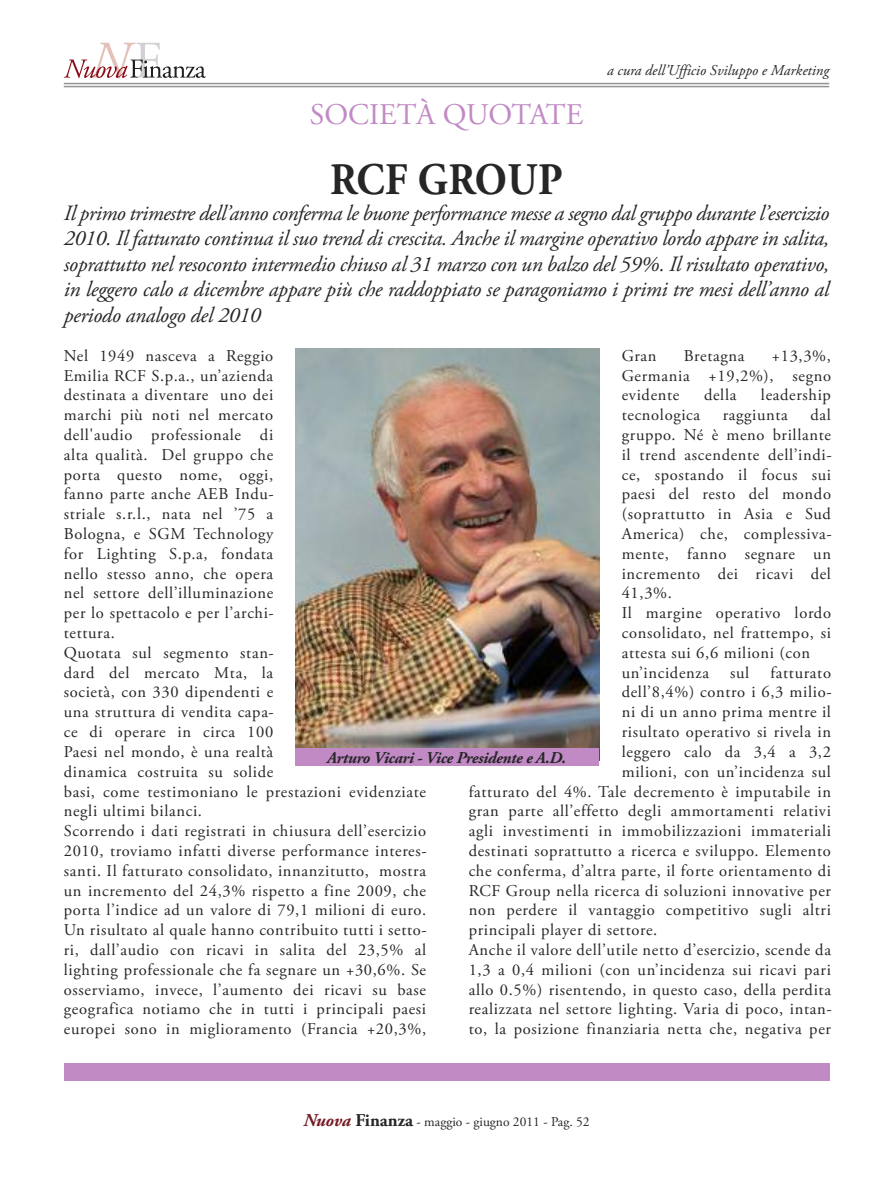
<style>
.page{position:relative;width:893px;height:1191px;background:#fff}
.page>*{position:absolute;margin:0;border:0;box-sizing:border-box;transform-origin:0 0}
.t1{font:700 45px "Adobe Garamond Pro";letter-spacing:.015em;color:#272627;scale:.91 1}
.t2{font:30px "Adobe Garamond Pro";color:#c18ac5}
.t3{font:italic 21.75px/25.5px "Adobe Garamond Pro";letter-spacing:-.015em;color:#272627;text-align:justify}
.t4{font:16.5px/19.8px "Adobe Garamond Pro";letter-spacing:.04em;color:#272627}
.t5{font:italic 700 16.5px "Adobe Garamond Pro";letter-spacing:-.02em;color:#272627}
.t6{font:italic 15px "Adobe Garamond Pro";color:#272627}
.t7{font:13.5px "Adobe Garamond Pro";color:#272627}
.s1{font-weight:700;font-style:italic;font-size:18px;color:#761923}
.s2{font-weight:700;font-size:18px}
</style>
<div class="page">
<hr style="left:64px;top:86px;width:765px;height:1px;background:#939393">
<hr style="left:64px;top:83px;width:765px;height:1px;background:#939393">
<div style="left:65px;top:1063px;width:765px;height:17px;background:#c18ac5"></div>
<svg style="left:64px;top:43px;width:142px;height:36px"></svg>
<img style="left:296px;top:349px;width:303px;height:399px">
<div style="left:296px;top:748px;width:303px;height:17px;background:#c18ac5"></div>
<p class="t6" style="left:607px;top:64px;width:223px">a cura dell’Ufficio Sviluppo e Marketing</p>
<h2 class="t2" style="left:310px;top:102px;width:275px">SOCIETÀ QUOTATE</h2>
<h1 class="t1" style="left:330px;top:162px;width:257px">RCF GROUP</h1>
<p class="t3" style="left:64px;top:202px;width:767px">Il primo trimestre dell’anno conferma le buone performance messe a segno dalgruppo durante l’esercizio 2010. Il fatturato continua il suo trend di crescita. Anche il margine operativo lordo appare in salita, soprattutto nel resoconto intermedio chiuso al 31 marzo con un balzo del 59%. Il risultato operativo, in leggero calo a dicembre appare più che raddoppiato se paragoniamo i primi tre mesi dell’anno al periodo analogo del 2010</p>
<p class="t4" style="left:64px;top:347px;width:364px">Nel 1949 nasceva a Reggio<br>Emilia RCF S.p.a., un’azienda<br>destinata a diventare uno dei<br>marchi più noti nel mercato<br>dell'audio professionale di<br>alta qualità. Del gruppo che<br>porta questo nome, oggi,<br>fanno parte anche AEB Indu-<br>striale s.r.l., nata nel ’75 a<br>Bologna, e SGM Technology<br>for Lighting S.p.a, fondata<br>nello stesso anno, che opera<br>nel settore dell’illuminazione<br>per lo spettacolo e per l’archi-<br>tettura.<br>Quotata sul segmento stan-<br>dard del mercato Mta, la<br>società, con 330 dipendenti e<br>una struttura di vendita capa-<br>ce di operare in circa 100<br>Paesi nel mondo, è una realtà<br>dinamica costruita su solide<br>basi, come testimoniano le prestazioni evidenziate negli ultimi bilanci.<br>Scorrendo i dati registrati in chiusura dell’esercizio 2010, troviamo infatti diverse performance interes&shy;santi. Il fatturato consolidato, innanzitutto, mostra un incremento del 24,3% rispetto a fine 2009, che porta l’indice ad un valore di 79,1 milioni di euro.<br>Un risultato al quale hanno contribuito tutti i setto&shy;ri, dall’audio con ricavi in salita del 23,5% al lighting professionale che fa segnare un +30,6%. Se osserviamo, invece, l’aumento dei ricavi su base geografica notiamo che in tutti i principali paesi europei sono in miglioramento (Francia +20,3%,</p>
<p class="t4" style="left:622px;top:347px;width:36px">Gran</p>
<p class="t4" style="left:684px;top:347px;width:62px">Bretagna</p>
<p class="t4" style="left:622px;top:347px;width:211px;text-align:justify;text-indent:150px">+13,3%, Germania +19,2%), segno evidente</p>
<p class="t4" style="left:704px;top:387px;width:34px">della</p>
<p class="t4" style="left:761px;top:387px;width:72px">leadership</p>
<p class="t4" style="left:622px;top:406px;width:211px;text-indent:189px">dal gruppo. Né è meno brillante il trend ascendente dell’indi&shy;ce, spostando il focus sui paesi del resto del mondo (soprattutto in Asia e Sud<br>America) che, complessiva&shy;mente, fanno segnare un incremento dei ricavi del<br>41,3%.<br>Il margine operativo lordo consolidato, nel frattempo, si attesta sui 6,6 milioni (con un’incidenza</p>
<p class="t4" style="left:622px;top:406px;width:80px">tecnologica</p>
<p class="t4" style="left:723px;top:406px;width:67px">raggiunta</p>
<p class="t4" style="left:730px;top:664px;width:21px">sul</p>
<p class="t4" style="left:770px;top:664px;width:62px">fatturato</p>
<p class="t4" style="left:622px;top:684px;width:211px">dell’8,4%) contro i 6,3 milio-</p>
<p class="t4" style="left:622px;top:703px;width:211px">ni di un anno prima mentre il</p>
<p class="t4" style="left:622px;top:723px;width:211px">risultato operativo si rivela in</p>
<p class="t4" style="left:622px;top:743px;width:211px">leggero calo da 3,4 a 3,2</p>
<p class="t4" style="left:622px;top:763px;width:211px">milioni, con un’incidenza sul</p>
<p class="t4" style="left:469px;top:783px;width:364px">fatturato del 4%. Tale decremento è imputabile in</p>
<p class="t4" style="left:469px;top:802px;width:364px">gran parte all’effetto degli ammortamenti relativi</p>
<p class="t4" style="left:469px;top:822px;width:364px">agli investimenti in immobilizzazioni immateriali</p>
<p class="t4" style="left:469px;top:842px;width:364px">destinati soprattutto a ricerca e sviluppo. Elemento</p>
<p class="t4" style="left:469px;top:862px;width:364px">che conferma, d’altra parte, il forte orientamento di</p>
<p class="t4" style="left:469px;top:882px;width:364px">RCF Group nella ricerca di soluzioni innovative per</p>
<p class="t4" style="left:469px;top:901px;width:364px">non perdere il vantaggio competitivo sugli altri</p>
<p class="t4" style="left:469px;top:921px;width:190px">principali player di settore.</p>
<p class="t4" style="left:469px;top:941px;width:364px">Anche il valore dell’utile netto d’esercizio, scende da</p>
<p class="t4" style="left:469px;top:961px;width:364px">1,3 a 0,4 milioni (con un’incidenza sui ricavi pari</p>
<p class="t4" style="left:469px;top:981px;width:364px">allo 0.5%) risentendo, in questo caso, della perdita</p>
<p class="t4" style="left:469px;top:1000px;width:364px">realizzata nel settore lighting. Varia di poco, intan-</p>
<p class="t4" style="left:469px;top:1020px;width:364px">to, la posizione finanziaria netta che, negativa per</p>
<p class="t5" style="left:327px;top:751px;width:241px">Arturo Vicari - Vice Presidente e A.D.</p>
<p class="t7" style="left:303px;top:1116px;width:288px"><span class="s1">Nuova</span> <span class="s2">Finanza</span> - maggio - giugno 2011 - Pag. 52</p>
</div>
